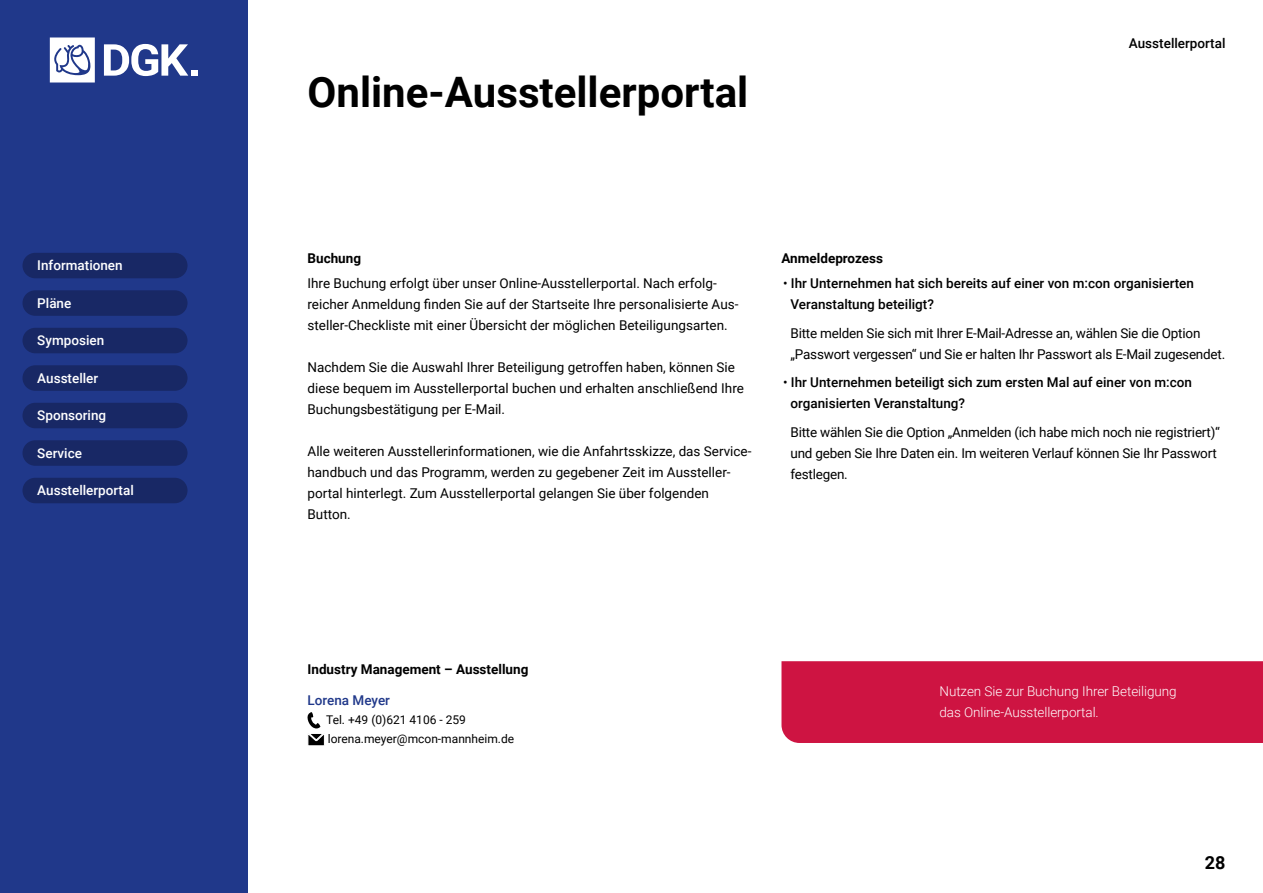
<style>
.page{position:relative;width:1263px;height:893px;background:#fff}
.page>*{position:absolute;margin:0;border:0;box-sizing:border-box;transform-origin:0 0}
.t1{font:700 42px "Roboto";color:#000}
.t2{font:700 18px "Roboto";color:#000}
.t3{font:13.5px/21px "Roboto";color:#000}
.t4{font:500 13.5px/21px "Roboto";color:#000}
.t5{font:500 13.5px "Roboto";color:#fff}
.t6{font:300 13.5px/21px "Roboto";letter-spacing:-.005em;color:#fff}
.t7{font:700 13.5px "Roboto";color:#000}
.t8{font:500 13.5px "Roboto";color:#20388a}
.t9{font:12px/18.8px "Roboto";color:#000}
.s1{font-weight:400}
</style>
<div class="page">
<div style="left:0;top:0;width:248px;height:893px;background:#20388a"></div>
<svg style="left:50px;top:38px;width:45px;height:44px;background:#d5dae9"></svg>
<div style="left:191px;top:70px;width:7px;height:6px;background:#fff"></div>
<svg style="left:104px;top:44px;width:84px;height:32px"></svg>
<div style="left:22px;top:253px;width:166px;height:25px;background:#182865;border-radius:13px"></div>
<div style="left:22px;top:328px;width:166px;height:25px;background:#182865;border-radius:13px"></div>
<div style="left:22px;top:290px;width:166px;height:26px;background:#182865;border-radius:13px"></div>
<div style="left:22px;top:365px;width:166px;height:26px;background:#182865;border-radius:13px"></div>
<div style="left:22px;top:403px;width:166px;height:25px;background:#182865;border-radius:13px"></div>
<div style="left:22px;top:440px;width:166px;height:26px;background:#182865;border-radius:13px"></div>
<div style="left:22px;top:478px;width:166px;height:25px;background:#182865;border-radius:13px"></div>
<div style="left:781px;top:661px;width:482px;height:82px;background:#ce1442"></div>
<svg style="left:307px;top:712px;width:17px;height:34px"></svg>
<p class="t5" style="left:37px;top:256px;width:87px">Informationen</p>
<p class="t5" style="left:37px;top:293px;width:36px">Pläne</p>
<p class="t5" style="left:37px;top:331px;width:68px">Symposien</p>
<p class="t5" style="left:37px;top:368px;width:62px">Aussteller</p>
<p class="t5" style="left:37px;top:406px;width:70px">Sponsoring</p>
<p class="t5" style="left:37px;top:443px;width:46px">Service</p>
<p class="t5" style="left:37px;top:481px;width:98px">Ausstellerportal</p>
<h1 class="t1" style="left:308px;top:62px;width:442px">Online-Ausstellerportal</h1>
<p class="t4" style="left:1129px;top:32px;width:98px">Ausstellerportal</p>
<p class="t7" style="left:308px;top:249px;width:55px">Buchung</p>
<p class="t3" style="left:308px;top:273px;width:432px">Ihre Buchung erfolgt über unser Online-Ausstellerportal. Nach erfolg&shy;reicher Anmeldung finden Sie auf der Startseite Ihre personalisierte Aus&shy;steller-Checkliste mit einer Übersicht der möglichen Beteiligungsarten.</p>
<p class="t3" style="left:308px;top:357px;width:438px">Nachdem Sie die Auswahl Ihrer Beteiligung getroffen haben, können Sie diese bequem im Ausstellerportal buchen und erhalten anschließend Ihre<br>Buchungsbestätigung per E-Mail.</p>
<p class="t3" style="left:308px;top:441px;width:445px">Alle weiteren Ausstellerinformationen, wie die Anfahrtsskizze, das Service&shy;handbuch und das Programm, werden zu gegebener Zeit im Aussteller&shy;portal hinterlegt. Zum Ausstellerportal gelangen Sie über folgenden Button.</p>
<p class="t7" style="left:781px;top:249px;width:103px">Anmeldeprozess</p>
<p class="t4" style="left:790px;top:273px;width:405px;text-indent:-7px"><span class="s1">•</span> Ihr Unternehmen hat sich bereits auf einer von m:con organisierten<br>Veranstaltung beteiligt?</p>
<p class="t3" style="left:790px;top:322px;width:436px">Bitte melden Sie sich mit Ihrer E-Mail-Adresse an, wählen Sie die Option „Passwort vergessen“ und Sie er halten Ihr Passwort als E-Mail zugesendet.</p>
<p class="t4" style="left:790px;top:372px;width:403px;text-indent:-7px"><span class="s1">•</span> Ihr Unternehmen beteiligt sich zum ersten Mal auf einer von m:con organisierten Veranstaltung?</p>
<p class="t3" style="left:790px;top:421px;width:431px">Bitte wählen Sie die Option „Anmelden (ich habe mich noch nie registriert)“ und geben Sie Ihre Daten ein. Im weiteren Verlauf können Sie Ihr Passwort festlegen.</p>
<p class="t7" style="left:308px;top:660px;width:222px">Industry Management – Ausstellung</p>
<p class="t8" style="left:307px;top:691px;width:84px">Lorena Meyer</p>
<p class="t9" style="left:326px;top:710px;width:190px">Tel. +49 (0)621 4106 - 259 lorena.meyer@mcon-mannheim.de</p>
<p class="t6" style="left:939px;top:680px;width:239px">Nutzen Sie zur Buchung Ihrer Beteiligung das Online-Ausstellerportal.</p>
<h2 class="t2" style="left:1205px;top:850px;width:22px">28</h2>
</div>
